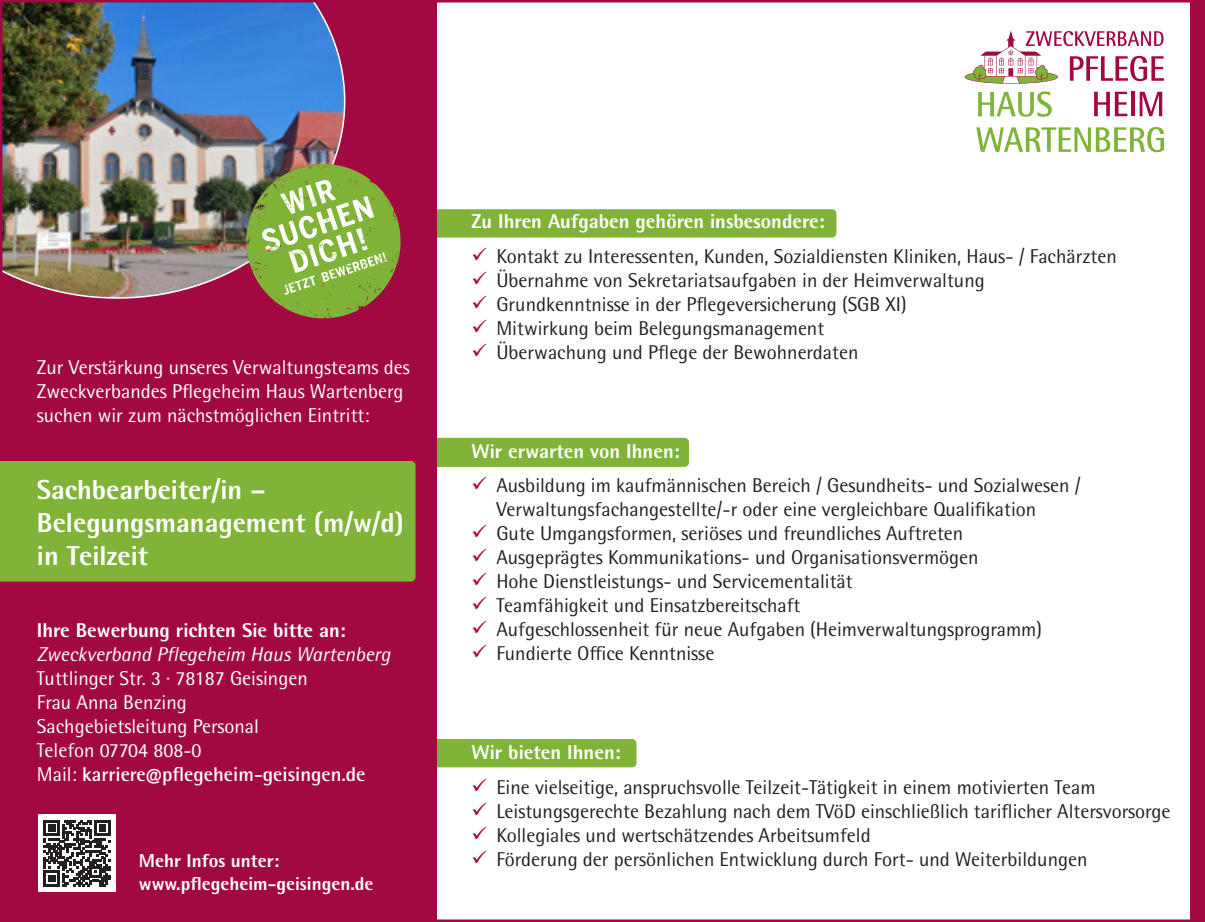
<style>
.page{position:relative;width:1205px;height:922px;background:#fff}
.page>*{position:absolute;margin:0;border:0;box-sizing:border-box;transform-origin:0 0}
._01_Titel_-_Job-Angebot_11pt_statt_12pt{font:800 27.5px/33px "Rotis Semi Sans Pro";color:#fff}
.t1{font:20px/24px "Rotis Semi Sans Pro";color:#231f20}
._00_Grundtext_8pt{font:20px/24px "Rotis Semi Sans Pro";color:#fff}
._00_Grundtext_8pt-2{font:italic 20px/24px "Rotis Semi Sans Pro";color:#fff}
._03_Untertitel_-_Grüner_Balken{font:800 20px "Rotis Semi Sans Pro";color:#fff}
.t2{font:800 18.75px "Rotis Semi Sans Pro";color:#fff}
.s1{font-weight:800;font-style:normal}
.s2{font-style:normal}
.s3{font-weight:700}
</style>
<div class="page">
<div style="left:404px;top:209px;width:432px;height:28px;background:#7fb438;border-radius:4px"></div>
<div style="left:404px;top:437px;width:285px;height:30px;background:#7fb438;border-radius:4px"></div>
<div style="left:403px;top:738px;width:233px;height:29px;background:#7fb438;border-radius:4px"></div>
<div style="left:0;top:0;width:437px;height:921px;background:#a20841"></div>
<div style="left:1191px;top:0;width:14px;height:921px;background:#a20841"></div>
<img style="left:3px;top:3px;width:342px;height:296px">
<svg style="left:262px;top:164px;width:125px;height:130px;background:#97b65e"></svg>
<div style="left:38px;top:814px;width:78px;height:77px;background:#fff"></div>
<svg style="left:44px;top:820px;width:66px;height:66px"></svg>
<div style="left:0;top:461px;width:415px;height:120px;background:#7fb438"></div>
<svg style="left:1094px;top:92px;width:33px;height:24px"></svg>
<hr style="left:1131px;top:92px;width:3px;height:24px;background:#a20841">
<svg style="left:1139px;top:92px;width:23px;height:24px"></svg>
<svg style="left:976px;top:127px;width:188px;height:25px"></svg>
<svg style="left:978px;top:91px;width:74px;height:26px"></svg>
<svg style="left:964px;top:31px;width:200px;height:53px"></svg>
<p class="_00_Grundtext_8pt" style="left:37px;top:355px;width:374px">Zur Verstärkung unseres Verwaltungsteams des<br>Zweckverbandes Pflegeheim Haus Wartenberg suchen wir zum nächstmöglichen Eintritt:</p>
<p class="_01_Titel_-_Job-Angebot_11pt_statt_12pt" style="left:37px;top:472px;width:369px">Sachbearbeiter/in –<br>Belegungsmanagement (m/w/d) in Teilzeit</p>
<p class="_00_Grundtext_8pt-2" style="left:37px;top:617px;width:355px"><span class="s1">Ihre Bewerbung richten Sie bitte an:<br></span>Zweckverband Pflegeheim Haus Wartenberg<br><span class="s2">Tuttlinger Str. 3 · 78187 Geisingen</span></p>
<p class="_00_Grundtext_8pt" style="left:37px;top:690px;width:330px">Frau Anna Benzing<br>Sachgebietsleitung Personal<br>Telefon 07704 808-0<br>Mail: <span class="s3">karriere@pflegeheim-geisingen.de</span></p>
<p class="t2" style="left:139px;top:848px;width:142px">Mehr Infos unter:</p>
<p class="t2" style="left:139px;top:871px;width:236px">www.pflegeheim-geisingen.de</p>
<p class="_03_Untertitel_-_Grüner_Balken" style="left:471px;top:209px;width:355px">Zu Ihren Aufgaben gehören insbesondere:</p>
<p class="t1" style="left:496px;top:244px;width:622px">Kontakt zu Interessenten, Kunden, Sozialdiensten Kliniken, Haus- / Fachärzten</p>
<p class="t1" style="left:496px;top:268px;width:490px">Übernahme von Sekretariatsaufgaben in der Heimverwaltung</p>
<p class="t1" style="left:496px;top:292px;width:412px">Grundkenntnisse in der Pflegeversicherung (SGB XI)</p>
<p class="t1" style="left:496px;top:316px;width:329px">Mitwirkung beim Belegungsmanagement</p>
<p class="t1" style="left:496px;top:340px;width:363px">Überwachung und Pflege der Bewohnerdaten</p>
<p class="_03_Untertitel_-_Grüner_Balken" style="left:471px;top:438px;width:210px">Wir erwarten von Ihnen:</p>
<p class="t1" style="left:496px;top:473px;width:586px">Ausbildung im kaufmännischen Bereich / Gesundheits- und Sozialwesen /<br>Verwaltungsfachangestellte/-r oder eine vergleichbare Qualifikation</p>
<p class="t1" style="left:496px;top:521px;width:468px">Gute Umgangsformen, seriöses und freundliches Auftreten</p>
<p class="t1" style="left:496px;top:545px;width:484px">Ausgeprägtes Kommunikations- und Organisationsvermögen</p>
<p class="t1" style="left:496px;top:569px;width:358px">Hohe Dienstleistungs- und Servicementalität</p>
<p class="t1" style="left:496px;top:593px;width:305px">Teamfähigkeit und Einsatzbereitschaft</p>
<p class="t1" style="left:496px;top:617px;width:547px">Aufgeschlossenheit für neue Aufgaben (Heimverwaltungsprogramm)</p>
<p class="t1" style="left:496px;top:641px;width:219px">Fundierte Office Kenntnisse</p>
<p class="_03_Untertitel_-_Grüner_Balken" style="left:471px;top:739px;width:151px">Wir bieten Ihnen:</p>
<p class="t1" style="left:496px;top:775px;width:601px">Eine vielseitige, anspruchsvolle Teilzeit-Tätigkeit in einem motivierten Team</p>
<p class="t1" style="left:496px;top:799px;width:675px">Leistungsgerechte Bezahlung nach dem TVöD einschließlich tariflicher Altersvorsorge</p>
<p class="t1" style="left:496px;top:823px;width:376px">Kollegiales und wertschätzendes Arbeitsumfeld</p>
<p class="t1" style="left:496px;top:847px;width:592px">Förderung der persönlichen Entwicklung durch Fort- und Weiterbildungen</p>
</div>
